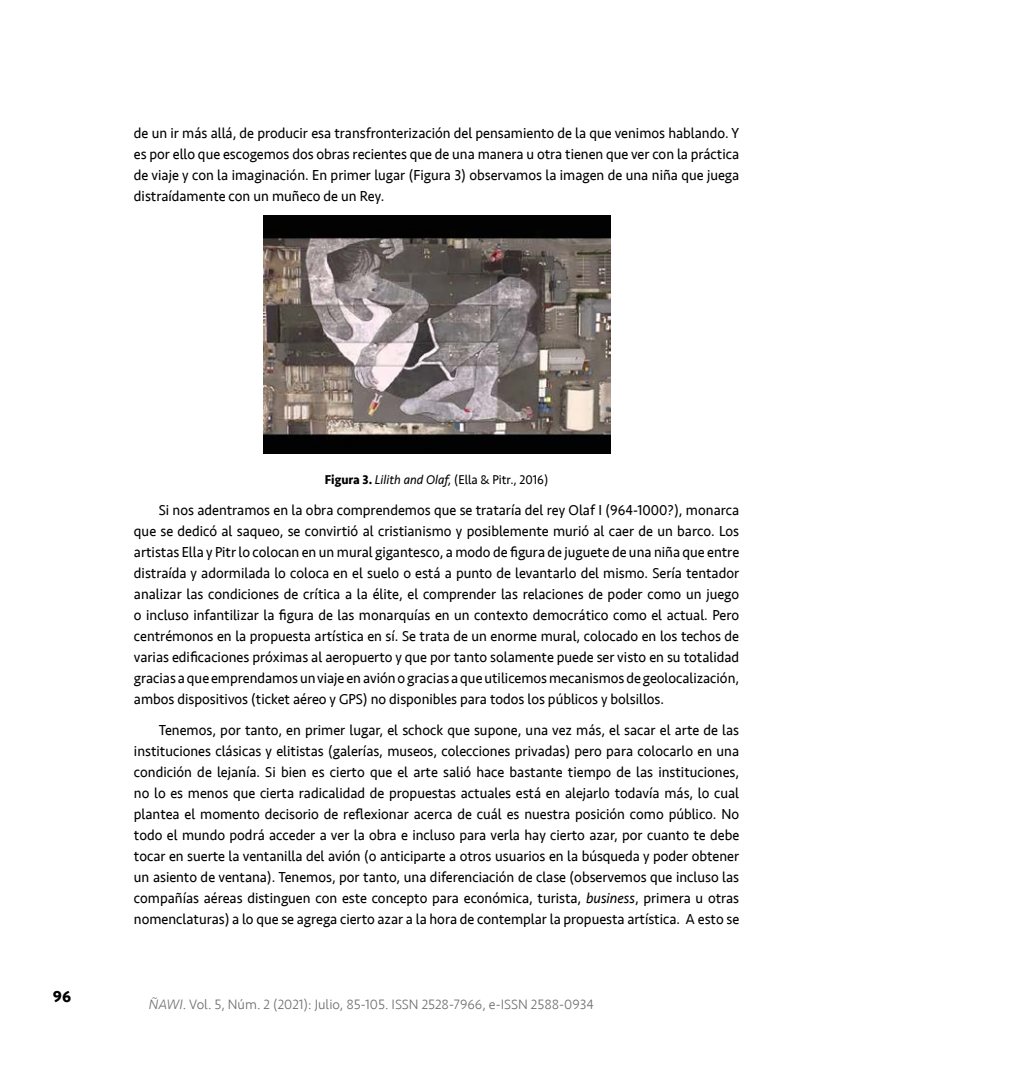
<style>
.page{position:relative;width:1017px;height:1067px;background:#fff}
.page>*{position:absolute;margin:0;border:0;box-sizing:border-box;transform-origin:0 0}
.t1{font:700 16.62px "Seravek";color:#000}
.t2{font:14.88px/21px "Seravek";color:#000;text-align:justify;scale:.95 1}
.t3{font:300 14px "Seravek";color:#706f6f}
.t4{font:13.12px "Seravek";color:#000;scale:.95 1}
.s1{font-weight:700}
.s2{font-style:italic}
</style>
<div class="page">
<img style="left:263px;top:216px;width:347px;height:237px">
<p class="t2" style="left:134px;top:122px;width:639px">de un ir más allá, de producir esa transfronterización del pensamiento de la que venimos hablando. Y es por ello que escogemos dos obras recientes que de una manera u otra tienen que ver con la práctica de viaje y con la imaginación. En primer lugar (Figura 3) observamos la imagen de una niña que juega distraídamente con un muñeco de un Rey.</p>
<p class="t1" style="left:53px;top:983px;width:20px">96</p>
<p class="t4" style="left:325px;top:469px;width:237px"><span class="s1">Figura 3.</span> <span class="s2">Lilith and Olaf,</span> (Ella &amp; Pitr., 2016)</p>
<p class="t2" style="left:134px;top:499px;width:639px;text-indent:25px">Si nos adentramos en la obra comprendemos que se trataría del rey Olaf I (964-1000?), monarca que se dedicó al saqueo, se convirtió al cristianismo y posiblemente murió al caer de un barco. Los artistas Ella y Pitr lo colocan en un mural gigantesco, a modo de figura de juguete de una niña que entre distraída y adormilada lo coloca en el suelo o está a punto de levantarlo del mismo. Sería tentador analizar las condiciones de crítica a la élite, el comprender las relaciones de poder como un juego o incluso infantilizar la figura de las monarquías en un contexto democrático como el actual. Pero centrémonos en la propuesta artística en sí. Se trata de un enorme mural, colocado en los techos de varias edificaciones próximas al aeropuerto y que por tanto solamente puede ser visto en su totalidad gracias a que emprendamos un viaje en avión o gracias a que utilicemos mecanismos de geolocalización, ambos dispositivos (ticket aéreo y GPS) no disponibles para todos los públicos y bolsillos.</p>
<p class="t2" style="left:134px;top:719px;width:639px;text-indent:25px">Tenemos, por tanto, en primer lugar, el schock que supone, una vez más, el sacar el arte de las instituciones clásicas y elitistas (galerías, museos, colecciones privadas) pero para colocarlo en una condición de lejanía. Si bien es cierto que el arte salió hace bastante tiempo de las instituciones, no lo es menos que cierta radicalidad de propuestas actuales está en alejarlo todavía más, lo cual plantea el momento decisorio de reflexionar acerca de cuál es nuestra posición como público. No todo el mundo podrá acceder a ver la obra e incluso para verla hay cierto azar, por cuanto te debe tocar en suerte la ventanilla del avión (o anticiparte a otros usuarios en la búsqueda y poder obtener un asiento de ventana). Tenemos, por tanto, una diferenciación de clase (observemos que incluso las compañías aéreas distinguen con este concepto para económica, turista, <span class="s2">business</span>, primera u otras nomenclaturas) a lo que se agrega cierto azar a la hora de contemplar la propuesta artística. A esto se</p>
<p class="t3" style="left:149px;top:996px;width:446px"><span class="s2">ÑAWI</span>. Vol. 5, Núm. 2 (2021): Julio, 85-105. ISSN 2528-7966, e-ISSN 2588-0934</p>
</div>
